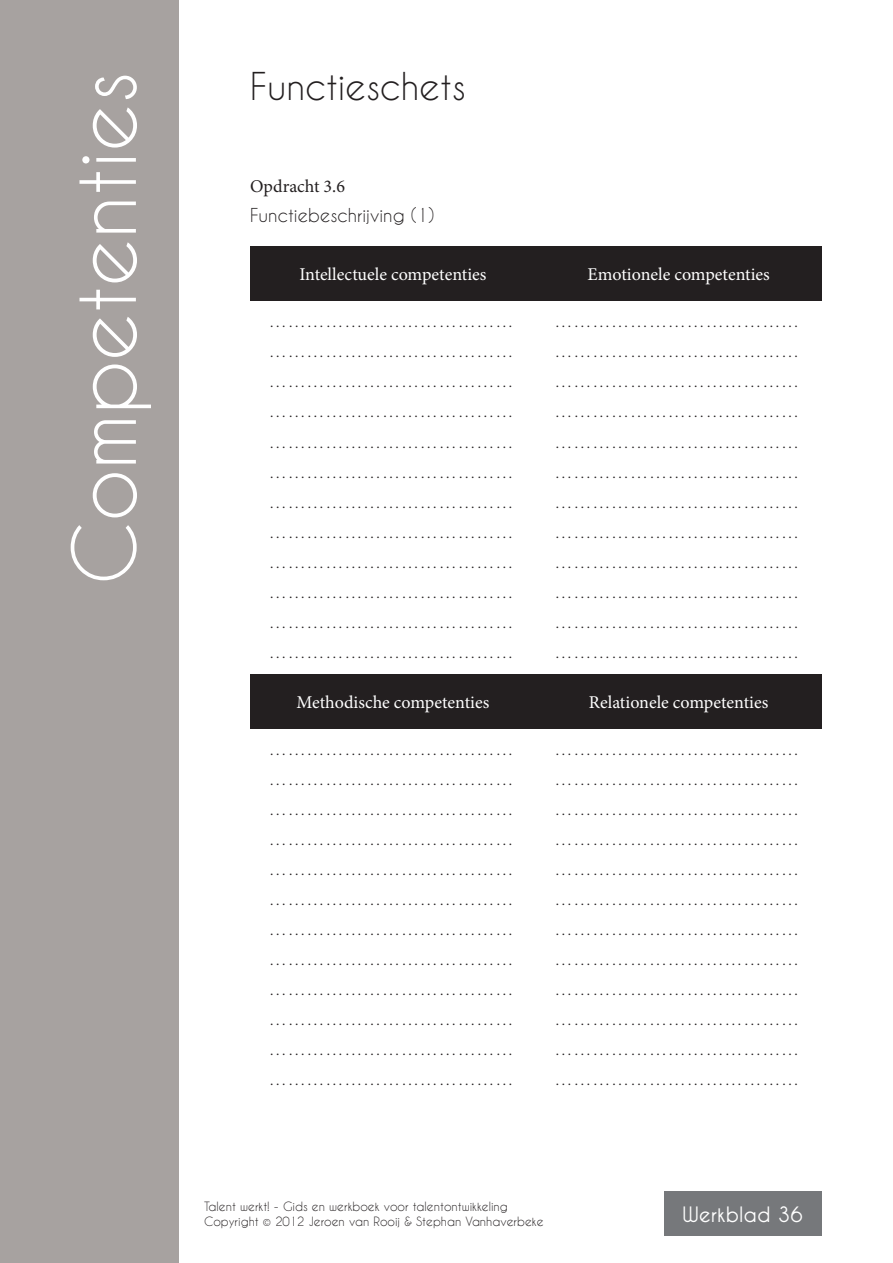
<style>
.page{position:relative;width:893px;height:1263px;background:#fff}
.page>*{position:absolute;margin:0;border:0;box-sizing:border-box;transform-origin:0 0}
.t1{font:82.5px "Caviar Dreams";color:#fff}
.t2{font:36px "Caviar Dreams";color:#231f20}
.t3{font:700 21px "Caviar Dreams";color:#fff}
.t4{font:italic 18px/30px "Caviar Dreams";color:#231f20;text-align:justify}
.t5{font:18px "Minion Pro";color:#fff}
.t6{font:18px "Caviar Dreams";color:#231f20}
.t7{font:18px "Minion Pro";color:#231f20}
.t8{font:12px/14.4px "Caviar Dreams";color:#231f20}
</style>
<div class="page">
<div style="left:0;top:0;width:179px;height:1263px;background:#a7a2a0"></div>
<div style="left:664px;top:1191px;width:157px;height:45px;background:#76787b"></div>
<div style="left:250px;top:247px;width:286px;height:54px;background:#231f20"></div>
<div style="left:536px;top:247px;width:285px;height:54px;background:#231f20"></div>
<div style="left:250px;top:674px;width:286px;height:54px;background:#231f20"></div>
<div style="left:536px;top:674px;width:285px;height:54px;background:#231f20"></div>
<h1 class="t1" style="left:60px;top:585px;width:515px;rotate:-90deg">Competenties</h1>
<h2 class="t2" style="left:250px;top:66px;width:218px">Functieschets</h2>
<p class="t7" style="left:250px;top:174px;width:96px">Opdracht 3.6</p>
<p class="t6" style="left:250px;top:205px;width:186px">Functiebeschrijving (1)</p>
<p class="t5" style="left:299px;top:262px;width:189px">Intellectuele competenties</p>
<p class="t4" style="left:270px;top:306px;width:247px">………………………………… ………………………………… ………………………………… ………………………………… ………………………………… ………………………………… ………………………………… ………………………………… ………………………………… ………………………………… ………………………………… …………………………………</p>
<p class="t5" style="left:296px;top:690px;width:194px">Methodische competenties</p>
<p class="t4" style="left:270px;top:733px;width:247px">………………………………… ………………………………… ………………………………… ………………………………… ………………………………… ………………………………… ………………………………… ………………………………… ………………………………… ………………………………… ………………………………… …………………………………</p>
<p class="t5" style="left:587px;top:262px;width:184px">Emotionele competenties</p>
<p class="t4" style="left:556px;top:306px;width:247px">………………………………… ………………………………… ………………………………… ………………………………… ………………………………… ………………………………… ………………………………… ………………………………… ………………………………… ………………………………… ………………………………… …………………………………</p>
<p class="t5" style="left:589px;top:690px;width:181px">Relationele competenties</p>
<p class="t4" style="left:556px;top:733px;width:247px">………………………………… ………………………………… ………………………………… ………………………………… ………………………………… ………………………………… ………………………………… ………………………………… ………………………………… ………………………………… ………………………………… …………………………………</p>
<p class="t8" style="left:204px;top:1200px;width:341px">Talent werkt! - Gids en werkboek voor talentontwikkeling<br>Copyright © 2012 Jeroen van Rooij &amp; Stephan Vanhaverbeke</p>
<p class="t3" style="left:683px;top:1202px;width:122px">Werkblad 36</p>
</div>
